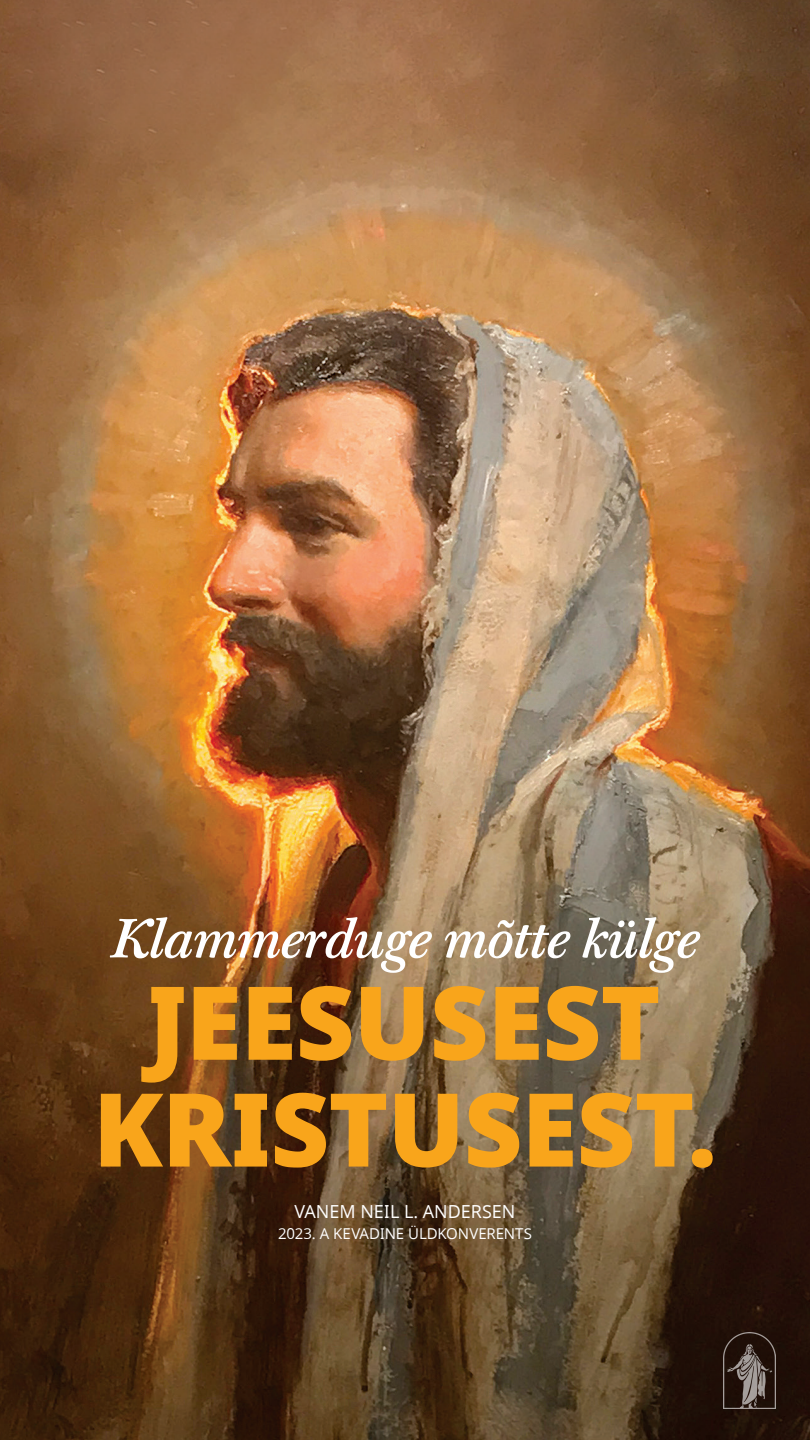
<style>
.page{position:relative;width:810px;height:1440px;background:#fff}
.page>*{position:absolute;margin:0;border:0;box-sizing:border-box;transform-origin:0 0}
.Pull_Quote_Andersen{font:800 102px/106.8px "Dots Solidlds Lat";letter-spacing:-.01em;color:#f9a51b;text-align:center}
.Pull_Quote_Andersen-2{font:italic 500 54.15px "Mc Kay Prolds Lat";letter-spacing:-.02em;color:#fff}
.Side_QT_Citation_And{font:18px "Dots Solidlds Lat";color:#fff}
.Side_QT_Citation_And-2{font:15px "Dots Solidlds Lat";letter-spacing:-.005em;color:#fff}
</style>
<div class="page">
<img style="left:0;top:0;width:810px;height:1440px">
<img style="left:724px;top:1333px;width:51px;height:75px">
<p class="Pull_Quote_Andersen-2" style="left:110px;top:895px;width:591px">Klammerduge mõtte külge</p>
<p class="Pull_Quote_Andersen" style="left:93px;top:972px;width:626px">JEESUSEST<br>KRISTUSEST.</p>
<p class="Side_QT_Citation_And" style="left:294px;top:1199px;width:223px">VANEM NEIL L. ANDERSEN</p>
<p class="Side_QT_Citation_And-2" style="left:278px;top:1222px;width:255px">2023. A KEVADINE ÜLDKONVERENTS</p>
</div>
